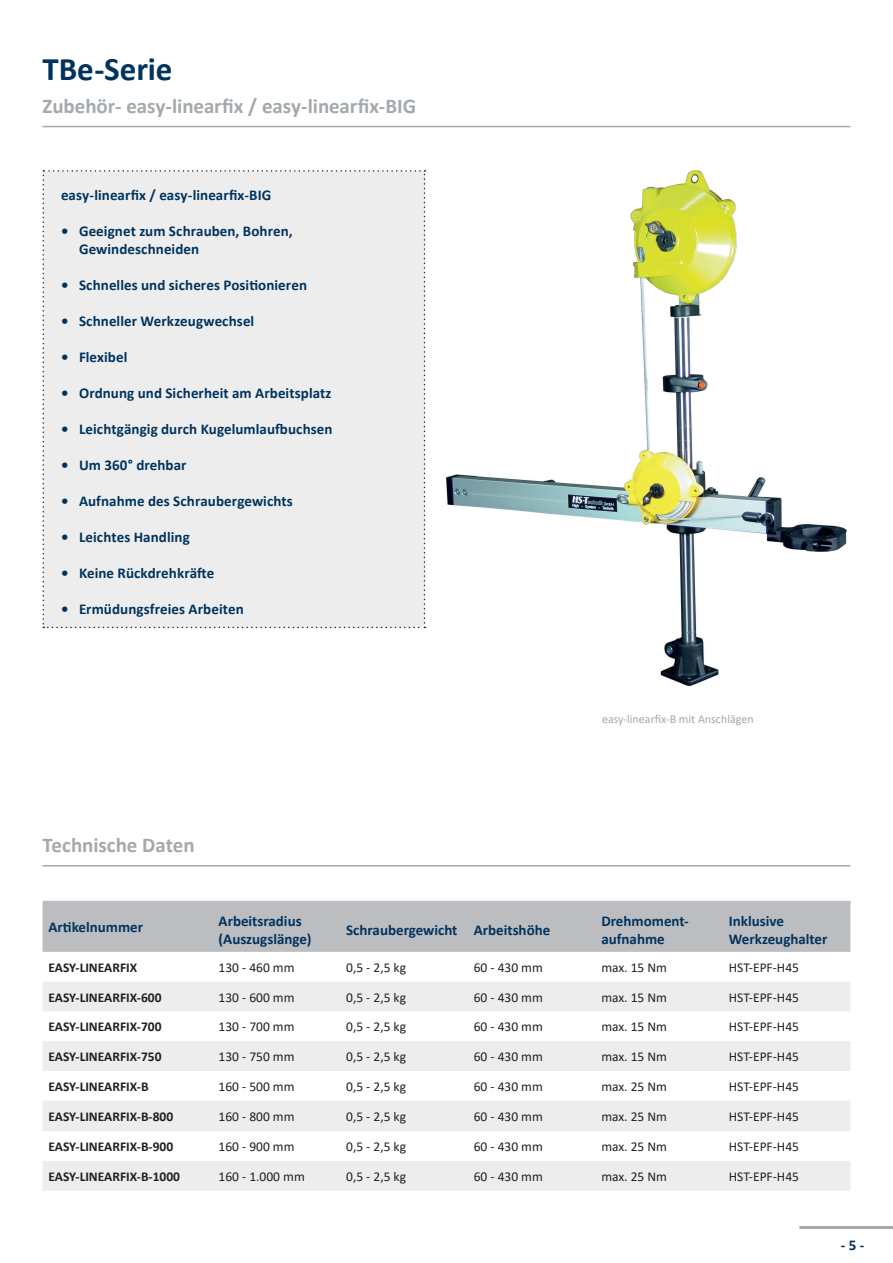
<style>
.page{position:relative;width:893px;height:1263px;background:#fff}
.page>*{position:absolute;margin:0;border:0;box-sizing:border-box;transform-origin:0 0}
.t1{font:700 33px "Calibri";letter-spacing:-.005em;color:#00345e}
.t2{font:700 21px "Calibri";letter-spacing:-.005em;color:#a3a9ad}
.Titeltext{font:700 15px/18px "Calibri";letter-spacing:.005em;color:#00345e}
.t3{font:13.5px "Calibri";color:#231f20}
.t4{font:700 13.5px "Calibri";color:#231f20}
.Inhalt_Produkt{font:12px "Calibri";color:#a3a9ad}
</style>
<div class="page">
<hr style="left:799px;top:1226px;width:94px;height:3px;background:#a3a9ad">
<hr style="left:43px;top:126px;width:807px;height:1px;background:#a3a9ad">
<div style="left:43px;top:170px;width:382px;height:458px;background:#eeedee"></div>
<img style="left:446px;top:171px;width:401px;height:514px">
<div style="left:43px;top:901px;width:807px;height:51px;background:#bcbdc0"></div>
<svg style="left:43px;top:982px;width:807px;height:209px;fill:#eeedee"></svg>
<hr style="left:43px;top:865px;width:807px;height:1px;background:#a3a9ad">
<p class="t1" style="left:43px;top:46px;width:131px">TBe-Serie</p>
<p class="t2" style="left:43px;top:91px;width:375px">Zubehör- easy-linearfix / easy-linearfix-BIG</p>
<p class="Titeltext" style="left:61px;top:186px;width:212px">easy-linearfix / easy-linearfix-BIG</p>
<p class="Titeltext" style="left:79px;top:222px;width:215px;text-indent:-18px">• Geeignet zum Schrauben, Bohren,<br>Gewindeschneiden</p>
<p class="Titeltext" style="left:61px;top:276px;width:248px">• Schnelles und sicheres Positionieren</p>
<p class="Titeltext" style="left:61px;top:312px;width:195px">• Schneller Werkzeugwechsel</p>
<p class="Titeltext" style="left:61px;top:348px;width:68px">• Flexibel</p>
<p class="Titeltext" style="left:61px;top:384px;width:272px">• Ordnung und Sicherheit am Arbeitsplatz</p>
<p class="Titeltext" style="left:61px;top:420px;width:273px">• Leichtgängig durch Kugelumlaufbuchsen</p>
<p class="Titeltext" style="left:61px;top:456px;width:127px">• Um 360° drehbar</p>
<p class="Titeltext" style="left:61px;top:492px;width:233px">• Aufnahme des Schraubergewichts</p>
<p class="Titeltext" style="left:61px;top:528px;width:130px">• Leichtes Handling</p>
<p class="Titeltext" style="left:61px;top:564px;width:155px">• Keine Rückdrehkräfte</p>
<p class="Titeltext" style="left:61px;top:600px;width:184px">• Ermüdungsfreies Arbeiten</p>
<p class="Inhalt_Produkt" style="left:602px;top:711px;width:153px">easy-linearfix-B mit Anschlägen</p>
<p class="t2" style="left:43px;top:830px;width:154px">Technische Daten</p>
<p class="Titeltext" style="left:49px;top:918px;width:96px">Artikelnummer</p>
<p class="Titeltext" style="left:219px;top:912px;width:95px">Arbeitsradius (Auszugslänge)</p>
<p class="Titeltext" style="left:346px;top:921px;width:113px">Schraubergewicht</p>
<p class="Titeltext" style="left:474px;top:921px;width:78px">Arbeitshöhe</p>
<p class="Titeltext" style="left:601px;top:912px;width:89px">Drehmoment&shy;aufnahme</p>
<p class="Titeltext" style="left:729px;top:912px;width:57px">Inklusive</p>
<p class="Titeltext" style="left:729px;top:930px;width:100px">Werkzeughalter</p>
<p class="t4" style="left:49px;top:958px;width:90px">EASY-LINEARFIX</p>
<p class="t3" style="left:219px;top:958px;width:77px">130 - 460 mm</p>
<p class="t3" style="left:346px;top:958px;width:61px">0,5 - 2,5 kg</p>
<p class="t3" style="left:474px;top:958px;width:71px">60 - 430 mm</p>
<p class="t3" style="left:601px;top:958px;width:67px">max. 15 Nm</p>
<p class="t3" style="left:729px;top:958px;width:72px">HST-EPF-H45</p>
<p class="t4" style="left:49px;top:987px;width:115px">EASY-LINEARFIX-600</p>
<p class="t3" style="left:219px;top:988px;width:77px">130 - 600 mm</p>
<p class="t3" style="left:346px;top:988px;width:61px">0,5 - 2,5 kg</p>
<p class="t3" style="left:474px;top:988px;width:71px">60 - 430 mm</p>
<p class="t3" style="left:601px;top:988px;width:67px">max. 15 Nm</p>
<p class="t3" style="left:729px;top:988px;width:72px">HST-EPF-H45</p>
<p class="t4" style="left:49px;top:1017px;width:115px">EASY-LINEARFIX-700</p>
<p class="t3" style="left:219px;top:1017px;width:77px">130 - 700 mm</p>
<p class="t3" style="left:346px;top:1017px;width:61px">0,5 - 2,5 kg</p>
<p class="t3" style="left:474px;top:1017px;width:71px">60 - 430 mm</p>
<p class="t3" style="left:601px;top:1017px;width:67px">max. 15 Nm</p>
<p class="t3" style="left:729px;top:1017px;width:72px">HST-EPF-H45</p>
<p class="t4" style="left:49px;top:1047px;width:115px">EASY-LINEARFIX-750</p>
<p class="t3" style="left:219px;top:1047px;width:77px">130 - 750 mm</p>
<p class="t3" style="left:346px;top:1047px;width:61px">0,5 - 2,5 kg</p>
<p class="t3" style="left:474px;top:1047px;width:71px">60 - 430 mm</p>
<p class="t3" style="left:601px;top:1047px;width:67px">max. 15 Nm</p>
<p class="t3" style="left:729px;top:1047px;width:72px">HST-EPF-H45</p>
<p class="t4" style="left:49px;top:1077px;width:102px">EASY-LINEARFIX-B</p>
<p class="t3" style="left:219px;top:1077px;width:77px">160 - 500 mm</p>
<p class="t3" style="left:346px;top:1077px;width:61px">0,5 - 2,5 kg</p>
<p class="t3" style="left:474px;top:1077px;width:71px">60 - 430 mm</p>
<p class="t3" style="left:601px;top:1077px;width:67px">max. 25 Nm</p>
<p class="t3" style="left:729px;top:1077px;width:72px">HST-EPF-H45</p>
<p class="t4" style="left:49px;top:1107px;width:126px">EASY-LINEARFIX-B-800</p>
<p class="t3" style="left:219px;top:1107px;width:77px">160 - 800 mm</p>
<p class="t3" style="left:346px;top:1107px;width:61px">0,5 - 2,5 kg</p>
<p class="t3" style="left:474px;top:1107px;width:71px">60 - 430 mm</p>
<p class="t3" style="left:601px;top:1107px;width:67px">max. 25 Nm</p>
<p class="t3" style="left:729px;top:1107px;width:72px">HST-EPF-H45</p>
<p class="t4" style="left:49px;top:1137px;width:126px">EASY-LINEARFIX-B-900</p>
<p class="t3" style="left:219px;top:1137px;width:77px">160 - 900 mm</p>
<p class="t3" style="left:346px;top:1137px;width:61px">0,5 - 2,5 kg</p>
<p class="t3" style="left:474px;top:1137px;width:71px">60 - 430 mm</p>
<p class="t3" style="left:601px;top:1137px;width:67px">max. 25 Nm</p>
<p class="t3" style="left:729px;top:1137px;width:72px">HST-EPF-H45</p>
<p class="t4" style="left:49px;top:1167px;width:133px">EASY-LINEARFIX-B-1000</p>
<p class="t3" style="left:219px;top:1167px;width:88px">160 - 1.000 mm</p>
<p class="t3" style="left:346px;top:1167px;width:61px">0,5 - 2,5 kg</p>
<p class="t3" style="left:474px;top:1167px;width:71px">60 - 430 mm</p>
<p class="t3" style="left:601px;top:1167px;width:67px">max. 25 Nm</p>
<p class="t3" style="left:729px;top:1167px;width:72px">HST-EPF-H45</p>
<p class="Titeltext" style="left:841px;top:1236px;width:25px">- 5 -</p>
</div>
